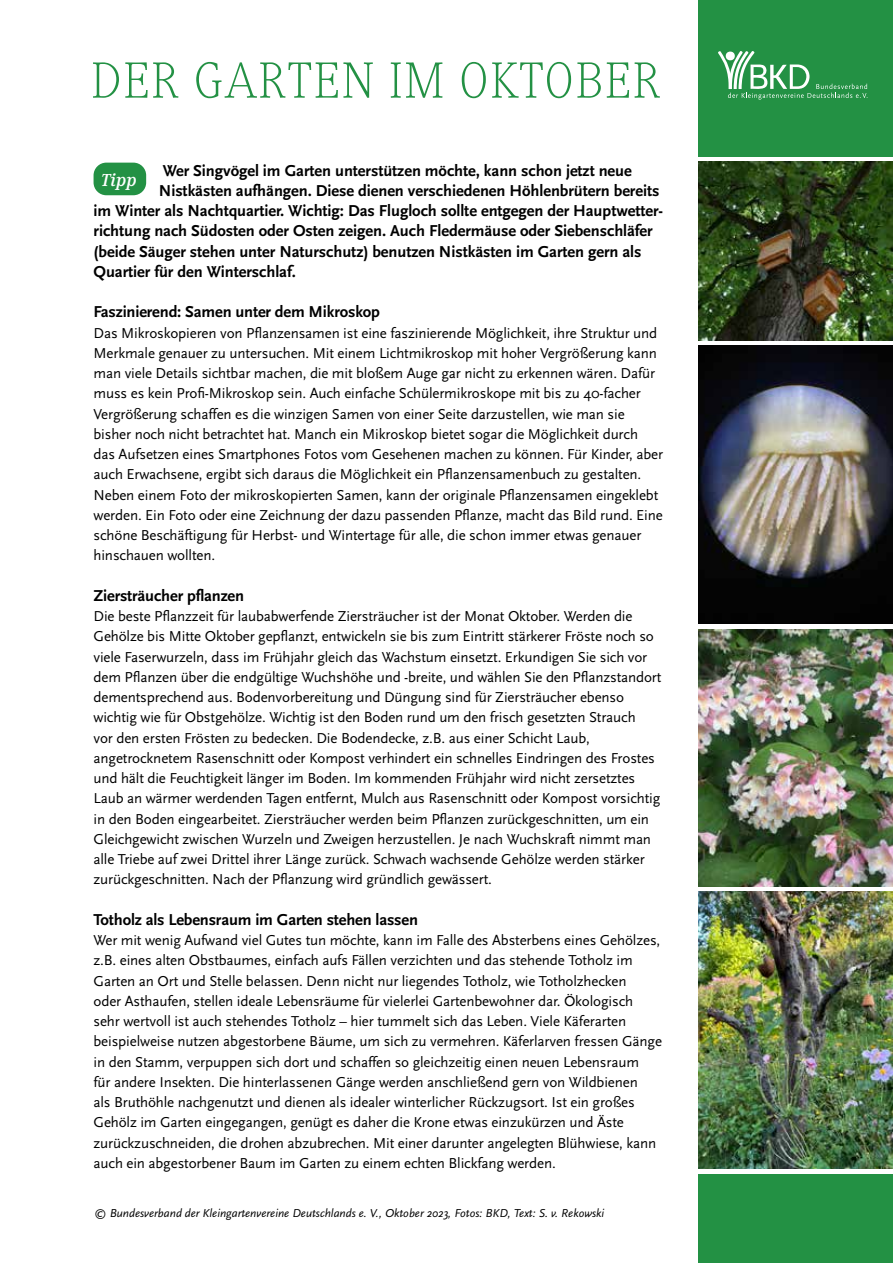
<style>
.page{position:relative;width:893px;height:1263px;background:#fff}
.page>*{position:absolute;margin:0;border:0;box-sizing:border-box;transform-origin:0 0}
.t1{font:100 52.5px "Generis Serif Pro";letter-spacing:.02em;color:#239144}
.t2{font:italic 700 18px "Generis Serif Std";color:#fff}
.t3{font:700 16.5px "Scala Sans";letter-spacing:-.005em;color:#000}
.t4{font:15px/20.2px "Scala Sans";letter-spacing:-.01em;color:#000}
.t5{font:italic 12px "Scala Sans";color:#000}
</style>
<div class="page">
<img style="left:699px;top:892px;width:194px;height:277px">
<div style="left:94px;top:163px;width:52px;height:32px;background:#239144;border-radius:13px"></div>
<img style="left:699px;top:346px;width:194px;height:277px">
<img style="left:699px;top:162px;width:194px;height:178px">
<img style="left:699px;top:629px;width:194px;height:257px">
<div style="left:699px;top:0;width:194px;height:156px;background:#239144"></div>
<div style="left:699px;top:1174px;width:194px;height:89px;background:#239144"></div>
<svg style="left:718px;top:51px;width:150px;height:49px"></svg>
<h1 class="t1" style="left:91px;top:50px;width:571px">DER GARTEN IM OKTOBER</h1>
<p class="t3" style="left:163px;top:161px;width:470px">Wer Singvögel im Garten unterstützen möchte, kann schon jetzt neue</p>
<p class="t3" style="left:159px;top:182px;width:502px">Nistkästen aufhängen. Diese dienen verschiedenen Höhlenbrütern bereits</p>
<p class="t3" style="left:94px;top:202px;width:571px">im Winter als Nachtquartier. Wichtig: Das Flugloch sollte entgegen der Hauptwetter-</p>
<p class="t3" style="left:94px;top:222px;width:561px">richtung nach Südosten oder Osten zeigen. Auch Fledermäuse oder Siebenschläfer</p>
<p class="t3" style="left:94px;top:242px;width:549px">(beide Säuger stehen unter Naturschutz) benutzen Nistkästen im Garten gern als</p>
<p class="t3" style="left:94px;top:262px;width:204px">Quartier für den Winterschlaf.</p>
<p class="t3" style="left:94px;top:303px;width:288px">Faszinierend: Samen unter dem Mikroskop</p>
<p class="t4" style="left:94px;top:323px;width:571px">Das Mikroskopieren von Pflanzensamen ist eine faszinierende Möglichkeit, ihre Struktur und Merkmale genauer zu untersuchen. Mit einem Lichtmikroskop mit hoher Vergrößerung kann man viele Details sichtbar machen, die mit bloßem Auge gar nicht zu erkennen wären. Dafür muss es kein Profi-Mikroskop sein. Auch einfache Schülermikroskope mit bis zu 40-facher Vergrößerung schaffen es die winzigen Samen von einer Seite darzustellen, wie man sie bisher noch nicht betrachtet hat. Manch ein Mikroskop bietet sogar die Möglichkeit durch das Aufsetzen eines Smartphones Fotos vom Gesehenen machen zu können. Für Kinder, aber auch Erwachsene, ergibt sich daraus die Möglichkeit ein Pflanzensamenbuch zu gestalten.<br>Neben einem Foto der mikroskopierten Samen, kann der originale Pflanzensamen eingeklebt werden. Ein Foto oder eine Zeichnung der dazu passenden Pflanze, macht das Bild rund. Eine schöne Beschäftigung für Herbst- und Wintertage für alle, die schon immer etwas genauer hinschauen wollten.</p>
<p class="t3" style="left:94px;top:587px;width:152px">Ziersträucher pflanzen</p>
<p class="t4" style="left:94px;top:606px;width:569px">Die beste Pflanzzeit für laubabwerfende Ziersträucher ist der Monat Oktober. Werden die Gehölze bis Mitte Oktober gepflanzt, entwickeln sie bis zum Eintritt stärkerer Fröste noch so viele Faserwurzeln, dass im Frühjahr gleich das Wachstum einsetzt. Erkundigen Sie sich vor dem Pflanzen über die endgültige Wuchshöhe und -breite, und wählen Sie den Pflanzstandort dementsprechend aus. Bodenvorbereitung und Düngung sind für Ziersträucher ebenso wichtig wie für Obstgehölze. Wichtig ist den Boden rund um den frisch gesetzten Strauch<br>vor den ersten Frösten zu bedecken. Die Bodendecke, z.B. aus einer Schicht Laub, angetrocknetem Rasenschnitt oder Kompost verhindert ein schnelles Eindringen des Frostes und hält die Feuchtigkeit länger im Boden. Im kommenden Frühjahr wird nicht zersetztes Laub an wärmer werdenden Tagen entfernt, Mulch aus Rasenschnitt oder Kompost vorsichtig in den Boden eingearbeitet. Ziersträucher werden beim Pflanzen zurückgeschnitten, um ein Gleichgewicht zwischen Wurzeln und Zweigen herzustellen. Je nach Wuchskraft nimmt man alle Triebe auf zwei Drittel ihrer Länge zurück. Schwach wachsende Gehölze werden stärker zurückgeschnitten. Nach der Pflanzung wird gründlich gewässert.</p>
<p class="t3" style="left:94px;top:911px;width:326px">Totholz als Lebensraum im Garten stehen lassen</p>
<p class="t4" style="left:94px;top:930px;width:570px">Wer mit wenig Aufwand viel Gutes tun möchte, kann im Falle des Absterbens eines Gehölzes, z.B. eines alten Obstbaumes, einfach aufs Fällen verzichten und das stehende Totholz im Garten an Ort und Stelle belassen. Denn nicht nur liegendes Totholz, wie Totholzhecken<br>oder Asthaufen, stellen ideale Lebensräume für vielerlei Gartenbewohner dar. Ökologisch sehr wertvoll ist auch stehendes Totholz – hier tummelt sich das Leben. Viele Käferarten beispielweise nutzen abgestorbene Bäume, um sich zu vermehren. Käferlarven fressen Gänge in den Stamm, verpuppen sich dort und schaffen so gleichzeitig einen neuen Lebensraum<br>für andere Insekten. Die hinterlassenen Gänge werden anschließend gern von Wildbienen<br>als Bruthöhle nachgenutzt und dienen als idealer winterlicher Rückzugsort. Ist ein großes Gehölz im Garten eingegangen, genügt es daher die Krone etwas einzukürzen und Äste zurückzuschneiden, die drohen abzubrechen. Mit einer darunter angelegten Blühwiese, kann auch ein abgestorbener Baum im Garten zu einem echten Blickfang werden.</p>
<p class="t2" style="left:101px;top:170px;width:37px">Tipp</p>
<p class="t5" style="left:95px;top:1206px;width:511px">© Bundesverband der Kleingartenvereine Deutschlands e. V., Oktober 2023, Fotos: BKD, Text: S. v. Rekowski</p>
</div>
